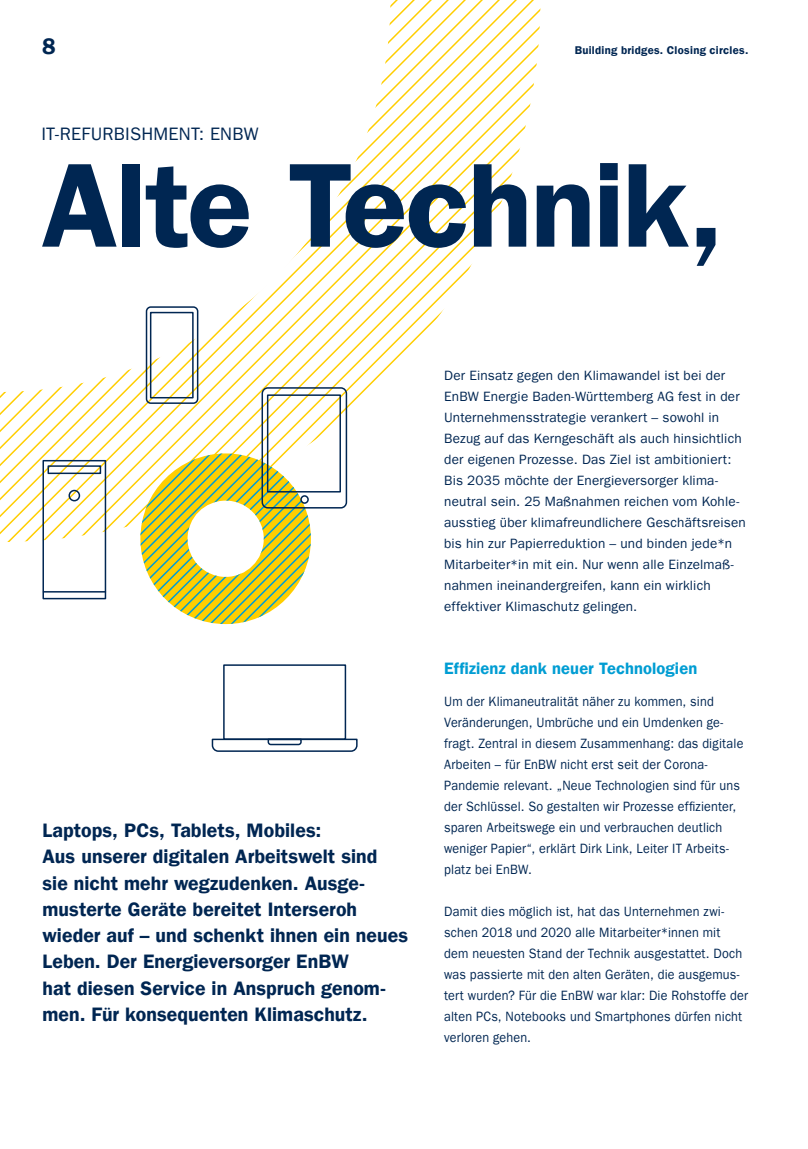
<style>
.page{position:relative;width:808px;height:1149px;background:#fff}
.page>*{position:absolute;margin:0;border:0;box-sizing:border-box;transform-origin:0 0}
.t1{font:600 120px "ITC Franklin Gothic Std";letter-spacing:-.02em;color:#002652}
.t2{font:22.5px "Franklin Gothic LT Pro Dm";color:#002652}
.t3{font:19.5px/26.2px "Franklin Gothic LT Pro Dm";letter-spacing:.005em;color:#002652}
.t4{font:18px "Franklin Gothic LT Pro";letter-spacing:.015em;color:#002652}
.t5{font:16.5px "Franklin Gothic LT Pro Dm";letter-spacing:.005em;color:#009dd3}
.t6{font:13.5px/21px "Franklin Gothic LT Pro";letter-spacing:.015em;color:#002652;scale:.93 1}
.t7{font:13.5px/21px "Franklin Gothic LT Pro";letter-spacing:.015em;color:#002652}
.t8{font:11.25px "Franklin Gothic LT Pro Dm";letter-spacing:.025em;color:#002652}
</style>
<div class="page">
<svg style="left:421px;top:0;width:17px;height:335px"></svg>
<svg style="left:404px;top:0;width:17px;height:352px"></svg>
<svg style="left:0;top:0;width:404px;height:542px"></svg>
<div style="left:42px;top:460px;width:64px;height:139px;border:2px solid #002652"></div>
<div style="left:69px;top:489px;width:11px;height:12px;border:2px solid #002652;border-radius:50%"></div>
<div style="left:48px;top:465px;width:53px;height:9px;border:2px solid #002652"></div>
<hr style="left:43px;top:591px;width:62px;height:1px;background:#002652">
<div style="left:223px;top:664px;width:123px;height:75px;border:2px solid #002652"></div>
<svg style="left:211px;top:737px;width:147px;height:15px"></svg>
<svg style="left:140px;top:305px;width:208px;height:319px"></svg>
<h2 class="t2" style="left:42px;top:33px;width:15px">8</h2>
<p class="t8" style="left:575px;top:44px;width:175px">Building bridges. Closing circles.</p>
<h3 class="t4" style="left:41px;top:123px;width:219px">IT-REFURBISHMENT: ENBW</h3>
<h1 class="t1" style="left:41px;top:134px;width:684px">Alte Technik,</h1>
<p class="t3" style="left:43px;top:817px;width:367px">Laptops, PCs, Tablets, Mobiles:<br>Aus unserer digitalen Arbeitswelt sind<br>sie nicht mehr wegzudenken. Ausge&shy;musterte Geräte bereitet Interseroh wieder auf – und schenkt ihnen ein neues Leben. Der Energieversorger EnBW<br>hat diesen Service in Anspruch genom&shy;men. Für konsequenten Klimaschutz.</p>
<p class="t7" style="left:444px;top:365px;width:303px">Der Einsatz gegen den Klimawandel ist bei der EnBW Energie Baden-Württemberg AG fest in der Unternehmensstrategie verankert – sowohl in Bezug auf das Kerngeschäft als auch hinsichtlich der eigenen Prozesse. Das Ziel ist ambitioniert:<br>Bis 2035 möchte der Energieversorger klima&shy;neutral sein. 25 Maßnahmen reichen vom Kohle&shy;ausstieg über klimafreundlichere Geschäftsreisen bis hin zur Papierreduktion – und binden jede*n Mitarbeiter*in mit ein. Nur wenn alle Einzelmaß&shy;nahmen ineinandergreifen, kann ein wirklich effektiver Klimaschutz gelingen.</p>
<p class="t5" style="left:444px;top:658px;width:255px">Effizienz dank neuer Technologien</p>
<p class="t6" style="left:444px;top:690px;width:323px">Um der Klimaneutralität näher zu kommen, sind Veränderungen, Umbrüche und ein Umdenken ge&shy;fragt. Zentral in diesem Zusammenhang: das digitale Arbeiten – für EnBW nicht erst seit der Corona-Pandemie relevant. „Neue Technologien sind für uns der Schlüssel. So gestalten wir Prozesse effizienter, sparen Arbeitswege ein und verbrauchen deutlich weniger Papier“, erklärt Dirk Link, Leiter IT Arbeits&shy;platz bei EnBW.</p>
<p class="t6" style="left:444px;top:900px;width:328px">Damit dies möglich ist, hat das Unternehmen zwi&shy;schen 2018 und 2020 alle Mitarbeiter*innen mit dem neuesten Stand der Technik ausgestattet. Doch was passierte mit den alten Geräten, die ausgemus&shy;tert wurden? Für die EnBW war klar: Die Rohstoffe der alten PCs, Notebooks und Smartphones dürfen nicht verloren gehen.</p>
</div>
